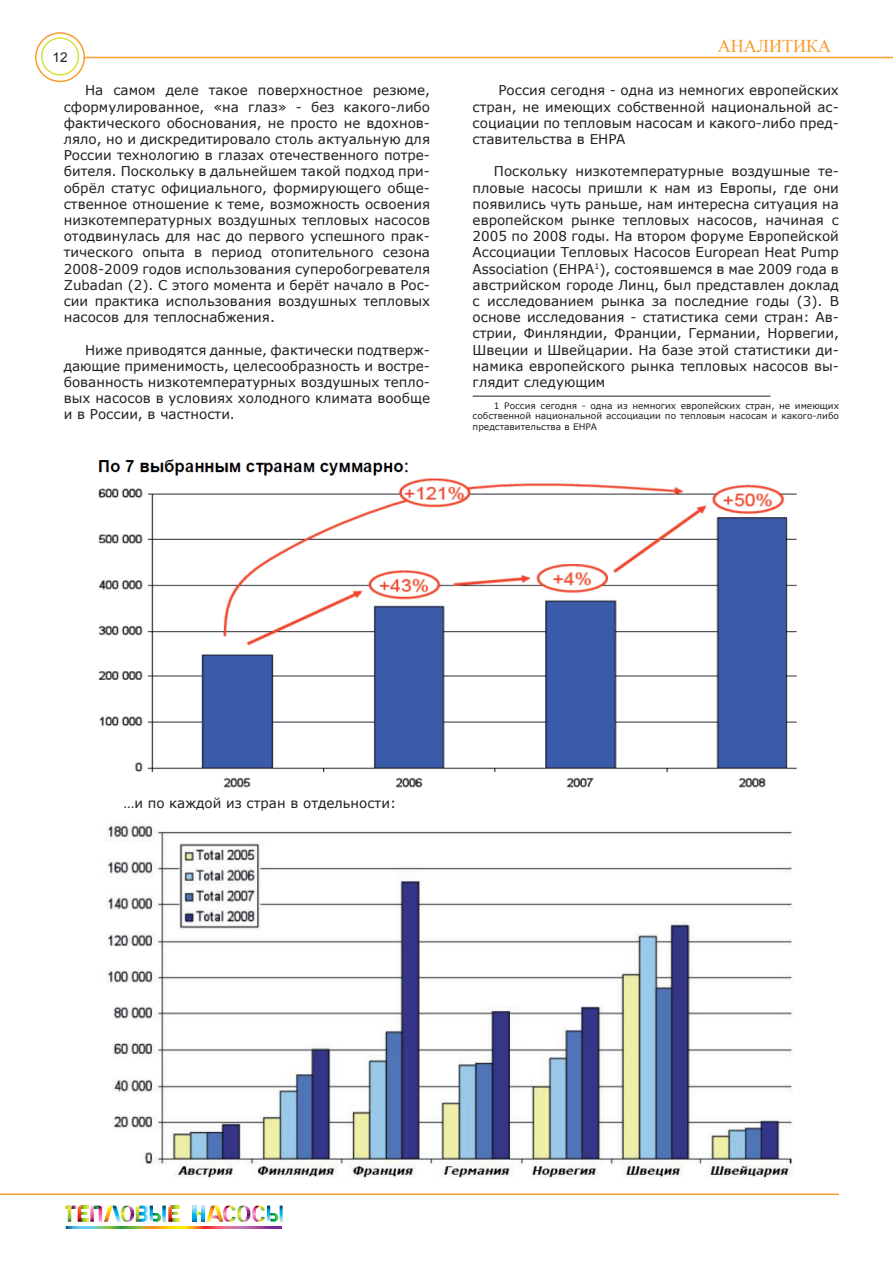
<style>
.page{position:relative;width:893px;height:1263px;background:#fff}
.page>*{position:absolute;margin:0;border:0;box-sizing:border-box;transform-origin:0 0}
.t1{font:18px "Times New Roman";color:#f89c2d}
.t2{font:13.5px/16.2px "Verdana";color:#231f20;text-align:justify}
.t3{font:13.5px "Arial";color:#231f20}
.t4{font:9px/10.8px "Verdana";color:#231f20;text-align:justify}
</style>
<div class="page">
<hr style="left:0;top:1193px;width:839px;height:2px;background:#f89c2d">
<hr style="left:84px;top:57px;width:809px;height:1px;background:#f89c2d">
<div style="left:35px;top:32px;width:50px;height:50px;border:2px solid #f89c2d;border-radius:50%"></div>
<div style="left:41px;top:37px;width:38px;height:39px;border:2px solid #dae13f;border-radius:50%"></div>
<img style="left:65px;top:1205px;width:114px;height:17px">
<svg style="left:193px;top:1205px;width:3px;height:17px"></svg>
<svg style="left:196px;top:1205px;width:87px;height:17px"></svg>
<svg style="left:65px;top:1226px;width:216px;height:3px"></svg>
<img style="left:98px;top:459px;width:699px;height:329px">
<img style="left:106px;top:824px;width:687px;height:354px">
<hr style="left:473px;top:395px;width:297px;height:2px;background:#6c6d70">
<p class="t3" style="left:53px;top:49px;width:17px">12</p>
<p class="t2" style="left:64px;top:82px;width:368px;text-indent:21px">На самом деле такое поверхностное резюме, сформулированное, «на глаз» - без какого-либо фактического обоснования, не просто не вдохнов&shy;ляло, но и дискредитировало столь актуальную для России технологию в глазах отечественного потре&shy;бителя. Поскольку в дальнейшем такой подход при&shy;обрёл статус официального, формирующего обще&shy;ственное отношение к теме, возможность освоения низкотемпературных воздушных тепловых насосов отодвинулась для нас до первого успешного прак&shy;тического опыта в период отопительного сезона 2008-2009 годов использования суперобогревателя Zubadan (2). С этого момента и берёт начало в Рос&shy;сии практика использования воздушных тепловых насосов для теплоснабжения.</p>
<p class="t2" style="left:64px;top:341px;width:368px;text-indent:21px">Ниже приводятся данные, фактически подтверж&shy;дающие применимость, целесообразность и востре&shy;бованность низкотемпературных воздушных тепло&shy;вых насосов в условиях холодного климата вообще и в России, в частности.</p>
<h1 class="t1" style="left:718px;top:34px;width:115px">АНАЛИТИКА</h1>
<p class="t2" style="left:473px;top:82px;width:368px;text-indent:26px">Россия сегодня - одна из немногих европейских стран, не имеющих собственной национальной ас&shy;социации по тепловым насосам и какого-либо пред&shy;ставительства в EHPA</p>
<p class="t2" style="left:473px;top:163px;width:368px;text-indent:21px">Поскольку низкотемпературные воздушные те&shy;пловые насосы пришли к нам из Европы, где они появились чуть раньше, нам интересна ситуация на европейском рынке тепловых насосов, начиная с 2005 по 2008 годы. На втором форуме Европейской Ассоциации Тепловых Насосов European Heat Pump Association (EHPA<sup>1</sup>), состоявшемся в мае 2009 года в австрийском городе Линц, был представлен доклад с исследованием рынка за последние годы (3). В основе исследования - статистика семи стран: Ав&shy;стрии, Финляндии, Франции, Германии, Норвегии, Швеции и Швейцарии. На базе этой статистики ди&shy;намика европейского рынка тепловых насосов вы&shy;глядит следующим</p>
<p class="t4" style="left:473px;top:400px;width:368px;text-indent:21px">1 Россия сегодня - одна из немногих европейских стран, не имеющих собственной национальной ассоциации по тепловым насосам и какого-либо представительства в EHPA</p>
<p class="t2" style="left:123px;top:794px;width:274px">…и по каждой из стран в отдельности:</p>
</div>
